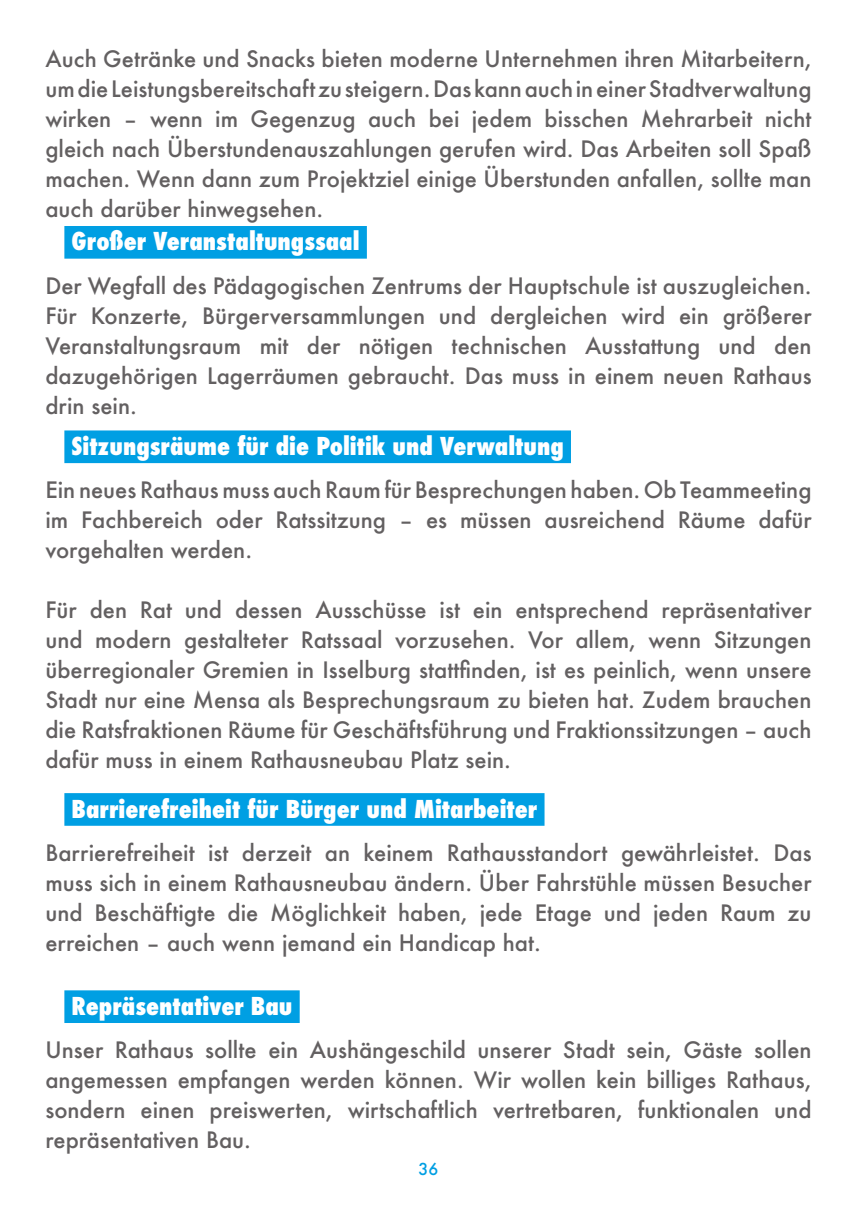
<style>
.page{position:relative;width:857px;height:1225px;background:#fff}
.page>*{position:absolute;margin:0;border:0;box-sizing:border-box;transform-origin:0 0}
.t1{font:800 condensed 24px "Futura";color:#fff}
.t2{font:500 22px/30px "Futura";color:#636061;text-align:justify}
.t3{font:500 16px "Futura";color:#009fe3}
</style>
<div class="page">
<div style="left:64px;top:226px;width:302px;height:33px;background:#009fe3"></div>
<div style="left:64px;top:430px;width:506px;height:33px;background:#009fe3"></div>
<div style="left:64px;top:793px;width:480px;height:32px;background:#009fe3"></div>
<div style="left:64px;top:990px;width:235px;height:33px;background:#009fe3"></div>
<p class="t2" style="left:45px;top:44px;width:767px">Auch Getränke und Snacks bieten moderne Unternehmen ihren Mitarbeitern, um die Leistungsbereitschaft zu steigern. Das kann auch in einer Stadtverwaltung wirken – wenn im Gegenzug auch bei jedem bisschen Mehrarbeit nicht gleich nach Überstundenauszahlungen gerufen wird. Das Arbeiten soll Spaß machen. Wenn dann zum Projektziel einige Überstunden anfallen, sollte man auch darüber hinwegsehen.</p>
<p class="t1" style="left:72px;top:225px;width:289px">Großer Veranstaltungssaal</p>
<p class="t2" style="left:45px;top:270px;width:767px">Der Wegfall des Pädagogischen Zentrums der Hauptschule ist auszugleichen.<br>Für Konzerte, Bürgerversammlungen und dergleichen wird ein größerer Veranstaltungsraum mit der nötigen technischen Ausstattung und den dazugehörigen Lagerräumen gebraucht. Das muss in einem neuen Rathaus drin sein.</p>
<p class="t1" style="left:72px;top:430px;width:493px">Sitzungsräume für die Politik und Verwaltung</p>
<p class="t2" style="left:45px;top:475px;width:767px">Ein neues Rathaus muss auch Raum für Besprechungen haben. Ob Teammeeting im Fachbereich oder Ratssitzung – es müssen ausreichend Räume dafür vorgehalten werden.</p>
<p class="t2" style="left:45px;top:595px;width:767px">Für den Rat und dessen Ausschüsse ist ein entsprechend repräsentativer und modern gestalteter Ratssaal vorzusehen. Vor allem, wenn Sitzungen überregionaler Gremien in Isselburg stattfinden, ist es peinlich, wenn unsere Stadt nur eine Mensa als Besprechungsraum zu bieten hat. Zudem brauchen die Ratsfraktionen Räume für Geschäftsführung und Fraktionssitzungen – auch dafür muss in einem Rathausneubau Platz sein.</p>
<p class="t1" style="left:72px;top:792px;width:467px">Barrierefreiheit für Bürger und Mitarbeiter</p>
<p class="t2" style="left:45px;top:837px;width:767px">Barrierefreiheit ist derzeit an keinem Rathausstandort gewährleistet. Das muss sich in einem Rathausneubau ändern. Über Fahrstühle müssen Besucher und Beschäftigte die Möglichkeit haben, jede Etage und jeden Raum zu erreichen – auch wenn jemand ein Handicap hat.</p>
<p class="t1" style="left:72px;top:989px;width:222px">Repräsentativer Bau</p>
<p class="t2" style="left:45px;top:1034px;width:767px">Unser Rathaus sollte ein Aushängeschild unserer Stadt sein, Gäste sollen angemessen empfangen werden können. Wir wollen kein billiges Rathaus, sondern einen preiswerten, wirtschaftlich vertretbaren, funktionalen und repräsentativen Bau.</p>
<p class="t3" style="left:418px;top:1157px;width:21px">36</p>
</div>
